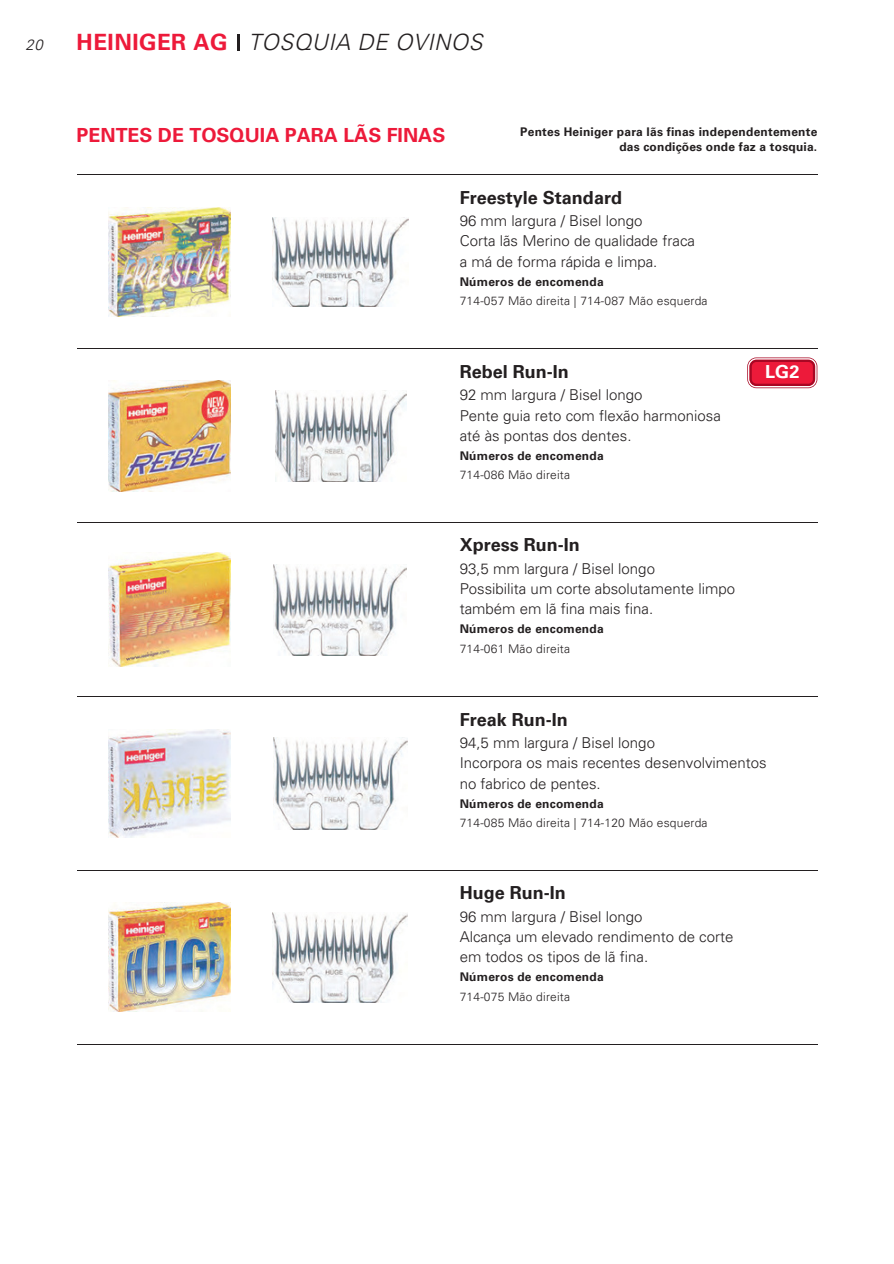
<style>
.page{position:relative;width:894px;height:1264px;background:#fff}
.page>*{position:absolute;margin:0;border:0;box-sizing:border-box;transform-origin:0 0}
.t1{font:italic 300 22.5px "Univers LT Pro 45";letter-spacing:.02em;color:#231f20}
.t2{font:700 19.5px "Univers LT Pro 65";color:#ed1a3a}
.t3{font:700 18px "Univers LT Pro 65";color:#231f20}
.t4{font:700 18px "Univers LT Pro 65";color:#fff}
.t5{font:300 15px/20.2px "Univers LT Pro 45";color:#231f20}
.t6{font:italic 300 15px "Univers LT Pro 45";color:#231f20}
.t7{font:700 12px/15px "Univers LT Pro 65";letter-spacing:.015em;color:#231f20;text-align:right}
.t8{font:300 12px "Univers LT Pro 45";letter-spacing:.015em;color:#231f20}
.s1{font-family:"Univers LT Pro 65";font-weight:700;font-style:normal;color:#ed1a3a}
</style>
<div class="page">
<img style="left:108px;top:381px;width:122px;height:110px">
<img style="left:108px;top:553px;width:122px;height:113px">
<img style="left:108px;top:729px;width:122px;height:108px">
<hr style="left:77px;top:175px;width:740px;height:1px;background:#231f20">
<hr style="left:77px;top:348px;width:740px;height:1px;background:#231f20">
<hr style="left:77px;top:522px;width:740px;height:1px;background:#231f20">
<hr style="left:77px;top:696px;width:740px;height:1px;background:#231f20">
<hr style="left:77px;top:870px;width:740px;height:1px;background:#231f20">
<img style="left:273px;top:564px;width:133px;height:91px">
<img style="left:275px;top:390px;width:132px;height:91px">
<img style="left:273px;top:738px;width:134px;height:91px">
<img style="left:108px;top:207px;width:122px;height:109px">
<img style="left:272px;top:217px;width:136px;height:89px">
<img style="left:108px;top:902px;width:122px;height:109px">
<hr style="left:77px;top:1043px;width:740px;height:1px;background:#231f20">
<img style="left:272px;top:912px;width:135px;height:90px">
<svg style="left:747px;top:357px;width:70px;height:31px"></svg>
<svg style="left:749px;top:360px;width:65px;height:26px;background:#df1a38"></svg>
<svg style="left:237px;top:34px;width:2px;height:16px"></svg>
<p class="t6" style="left:26px;top:39px;width:19px">20</p>
<h1 class="t1" style="left:77px;top:33px;width:407px"><span class="s1">HEINIGER AG</span> TOSQUIA DE OVINOS</h1>
<h2 class="t2" style="left:77px;top:128px;width:370px">PENTES DE TOSQUIA PARA LÃS FINAS</h2>
<p class="t7" style="left:520px;top:126px;width:298px">Pentes Heiniger para lãs finas independentemente das condições onde faz a tosquia.</p>
<p class="t3" style="left:459px;top:191px;width:164px">Freestyle Standard</p>
<p class="t5" style="left:459px;top:213px;width:237px">96 mm largura / Bisel longo<br>Corta lãs Merino de qualidade fraca a má de forma rápida e limpa.</p>
<p class="t7" style="left:459px;top:276px;width:145px">Números de encomenda</p>
<p class="t8" style="left:459px;top:296px;width:249px">714-057 Mão direita | 714-087 Mão esquerda</p>
<p class="t3" style="left:459px;top:365px;width:111px">Rebel Run-In</p>
<p class="t5" style="left:459px;top:387px;width:262px">92 mm largura / Bisel longo<br>Pente guia reto com flexão harmoniosa até às pontas dos dentes.</p>
<p class="t7" style="left:459px;top:450px;width:145px">Números de encomenda</p>
<p class="t8" style="left:459px;top:470px;width:112px">714-086 Mão direita</p>
<p class="t3" style="left:459px;top:538px;width:122px">Xpress Run-In</p>
<p class="t5" style="left:459px;top:560px;width:277px">93,5 mm largura / Bisel longo<br>Possibilita um corte absolutamente limpo também em lã fina mais fina.</p>
<p class="t7" style="left:459px;top:623px;width:145px">Números de encomenda</p>
<p class="t8" style="left:459px;top:644px;width:112px">714-061 Mão direita</p>
<p class="t4" style="left:765px;top:365px;width:36px">LG2</p>
<p class="t3" style="left:459px;top:712px;width:110px">Freak Run-In</p>
<p class="t5" style="left:459px;top:734px;width:308px">94,5 mm largura / Bisel longo<br>Incorpora os mais recentes desenvolvimentos no fabrico de pentes.</p>
<p class="t7" style="left:459px;top:797px;width:145px">Números de encomenda</p>
<p class="t8" style="left:459px;top:818px;width:249px">714-085 Mão direita | 714-120 Mão esquerda</p>
<p class="t3" style="left:459px;top:886px;width:108px">Huge Run-In</p>
<p class="t5" style="left:459px;top:908px;width:275px">96 mm largura / Bisel longo<br>Alcança um elevado rendimento de corte em todos os tipos de lã fina.</p>
<p class="t7" style="left:459px;top:971px;width:145px">Números de encomenda</p>
<p class="t8" style="left:459px;top:991px;width:112px">714-075 Mão direita</p>
</div>
